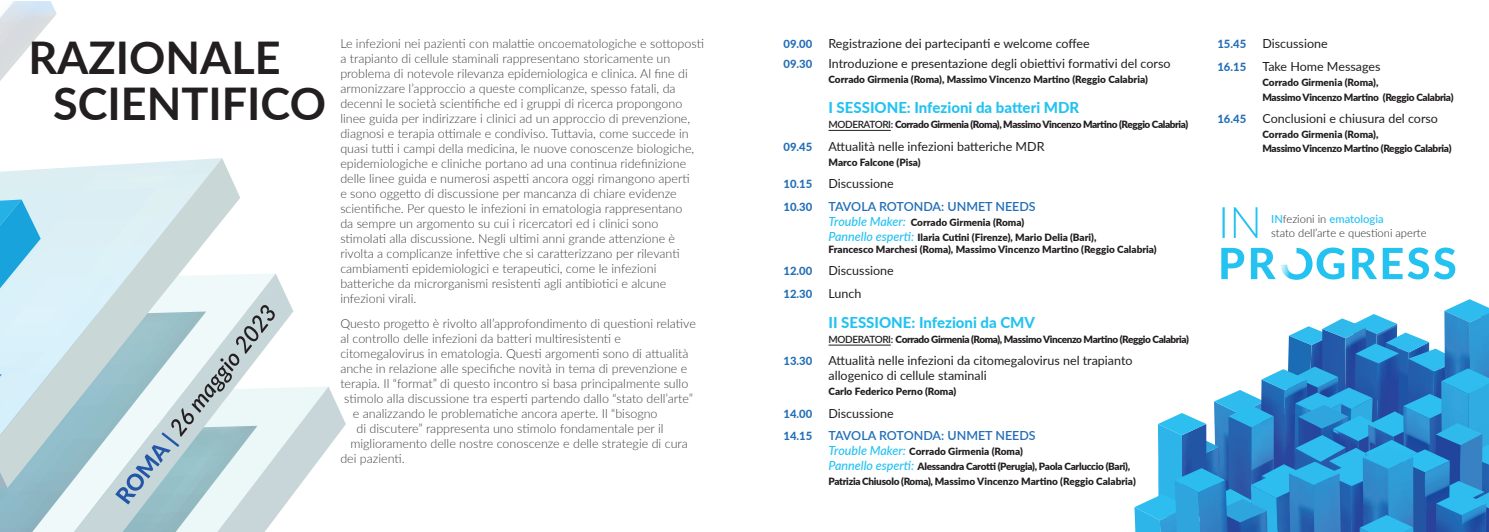
<style>
.page{position:relative;width:1489px;height:532px;background:#fff}
.page>*{position:absolute;margin:0;border:0;box-sizing:border-box;transform-origin:0 0}
.t1{font:700 45px "Lato";color:#231f20}
.t2{font:800 15px "Lato";color:#23c2f1}
.t3{font:300 12.5px/15px "Lato";color:#3e3e3f}
.t4{font:12.5px "Lato";color:#231f20}
.t5{font:600 12.5px "Lato";color:#236eb7}
.t6{font:800 11.25px "Lato";color:#236eb7}
.t7{font:300 11.25px "Lato";color:#231f20}
.t8{font:500 11.25px "Lato";color:#23c2f1}
.t9{font:900 10px "Lato";letter-spacing:-.01em;color:#231f20}
.t10{font:900 10px "Lato";letter-spacing:-.04em;color:#231f20}
.t11{font:900 10px "Lato";letter-spacing:-.03em;color:#231f20}
.s1{font-weight:600}
.s2{font-weight:500;font-style:italic;font-size:12.5px;color:#23c2f1}
.s3{font-weight:300;color:#231f20}
</style>
<div class="page">
<svg style="left:1134px;top:299px;width:355px;height:233px"></svg>
<svg style="left:240px;top:273px;width:51px;height:32px"></svg>
<svg style="left:0;top:158px;width:240px;height:147px;fill:#dceff5"></svg>
<svg style="left:0;top:199px;width:41px;height:89px;background:#65c2e7"></svg>
<svg style="left:0;top:1px;width:57px;height:80px"></svg>
<hr style="left:828px;top:130px;width:62px;height:1px;background:#231f20">
<hr style="left:828px;top:345px;width:62px;height:1px;background:#231f20">
<svg style="left:1221px;top:247px;width:234px;height:33px"></svg>
<svg style="left:1222px;top:207px;width:35px;height:31px"></svg>
<svg style="left:0;top:305px;width:346px;height:226px"></svg>
<p class="t1" style="left:28px;top:25px;width:254px">RAZIONALE</p>
<p class="t1" style="left:53px;top:70px;width:274px">SCIENTIFICO</p>
<p class="t3" style="left:340px;top:36px;width:365px">Le infezioni nei pazienti con malattie oncoematologiche e sottoposti a trapianto di cellule staminali rappresentano storicamente un problema di notevole rilevanza epidemiologica e clinica. Al fine di armonizzare l’approccio a queste complicanze, spesso fatali, da decenni le società scientifiche ed i gruppi di ricerca propongono linee guida per indirizzare i clinici ad un approccio di prevenzione, diagnosi e terapia ottimale e condiviso. Tuttavia, come succede in quasi tutti i campi della medicina, le nuove conoscenze biologiche, epidemiologiche e cliniche portano ad una continua ridefinizione delle linee guida e numerosi aspetti ancora oggi rimangono aperti<br>e sono oggetto di discussione per mancanza di chiare evidenze scientifiche. Per questo le infezioni in ematologia rappresentano<br>da sempre un argomento su cui i ricercatori ed i clinici sono stimolati alla discussione. Negli ultimi anni grande attenzione è rivolta a complicanze infettive che si caratterizzano per rilevanti cambiamenti epidemiologici e terapeutici, come le infezioni batteriche da microrganismi resistenti agli antibiotici e alcune infezioni virali.</p>
<p class="t3" style="left:340px;top:316px;width:357px">Questo progetto è rivolto all’approfondimento di questioni relative</p>
<p class="t3" style="left:340px;top:331px;width:282px">al controllo delle infezioni da batteri multiresistenti e</p>
<p class="t3" style="left:340px;top:346px;width:349px">citomegalovirus in ematologia. Questi argomenti sono di attualità</p>
<p class="t3" style="left:340px;top:361px;width:348px">anche in relazione alle specifiche novità in tema di prevenzione e</p>
<p class="t3" style="left:340px;top:376px;width:349px">terapia. Il “format” di questo incontro si basa principalmente sullo</p>
<p class="t3" style="left:344px;top:391px;width:350px">stimolo alla discussione tra esperti partendo dallo “stato dell’arte”</p>
<p class="t3" style="left:353px;top:406px;width:306px">e analizzando le problematiche ancora aperte. Il “bisogno</p>
<p class="t3" style="left:356px;top:421px;width:308px">di discutere” rappresenta uno stimolo fondamentale per il</p>
<p class="t3" style="left:350px;top:436px;width:339px">miglioramento delle nostre conoscenze e delle strategie di cura</p>
<p class="t3" style="left:340px;top:451px;width:66px">dei pazienti.</p>
<p class="t6" style="left:783px;top:36px;width:30px">09.00</p>
<p class="t4" style="left:828px;top:34px;width:263px">Registrazione dei partecipanti e welcome coffee</p>
<p class="t6" style="left:783px;top:56px;width:30px">09.30</p>
<p class="t4" style="left:828px;top:54px;width:343px">Introduzione e presentazione degli obiettivi formativi del corso</p>
<p class="t9" style="left:828px;top:72px;width:321px">Corrado Girmenia (Roma), Massimo Vincenzo Martino (Reggio Calabria)</p>
<p class="t2" style="left:828px;top:96px;width:252px">I SESSIONE: Infezioni da batteri MDR</p>
<p class="t10" style="left:828px;top:117px;width:361px"><span class="s1">MODERATORI:</span> Corrado Girmenia (Roma), Massimo Vincenzo Martino (Reggio Calabria)</p>
<p class="t6" style="left:783px;top:138px;width:30px">09.45</p>
<p class="t4" style="left:828px;top:137px;width:217px">Attualità nelle infezioni batteriche MDR</p>
<p class="t9" style="left:828px;top:154px;width:94px">Marco Falcone (Pisa)</p>
<p class="t6" style="left:783px;top:176px;width:30px">10.15</p>
<p class="t4" style="left:828px;top:174px;width:67px">Discussione</p>
<p class="t6" style="left:783px;top:198px;width:30px">10.30</p>
<p class="t5" style="left:828px;top:197px;width:209px">TAVOLA ROTONDA: UNMET NEEDS</p>
<p class="t9" style="left:828px;top:214px;width:197px"><span class="s2">Trouble Maker:</span> Corrado Girmenia (Roma)</p>
<p class="t9" style="left:828px;top:229px;width:269px"><span class="s2">Pannello esperti:</span> Ilaria Cutini (Firenze), Mario Delia (Bari),</p>
<p class="t9" style="left:828px;top:241px;width:330px">Francesco Marchesi (Roma), Massimo Vincenzo Martino (Reggio Calabria)</p>
<p class="t6" style="left:783px;top:263px;width:30px">12.00</p>
<p class="t4" style="left:828px;top:261px;width:67px">Discussione</p>
<p class="t6" style="left:783px;top:285px;width:30px">12.30</p>
<p class="t4" style="left:828px;top:284px;width:34px">Lunch</p>
<p class="t2" style="left:828px;top:311px;width:208px">II SESSIONE: Infezioni da CMV</p>
<p class="t10" style="left:828px;top:331px;width:362px"><span class="s1">MODERATORI:</span> Corrado Girmenia (Roma), Massimo Vincenzo Martino (Reggio Calabria)</p>
<p class="t6" style="left:783px;top:353px;width:30px">13.30</p>
<p class="t4" style="left:828px;top:351px;width:305px">Attualità nelle infezioni da citomegalovirus nel trapianto</p>
<p class="t4" style="left:828px;top:366px;width:160px">allogenico di cellule staminali</p>
<p class="t9" style="left:828px;top:384px;width:129px">Carlo Federico Perno (Roma)</p>
<p class="t6" style="left:783px;top:405px;width:30px">14.00</p>
<p class="t4" style="left:828px;top:404px;width:67px">Discussione</p>
<p class="t6" style="left:783px;top:428px;width:30px">14.15</p>
<p class="t5" style="left:828px;top:426px;width:209px">TAVOLA ROTONDA: UNMET NEEDS</p>
<p class="t9" style="left:828px;top:444px;width:196px"><span class="s2">Trouble Maker:</span> Corrado Girmenia (Roma)</p>
<p class="t11" style="left:828px;top:459px;width:303px"><span class="s2">Pannello esperti:</span> Alessandra Carotti (Perugia), Paola Carluccio (Bari),</p>
<p class="t9" style="left:828px;top:474px;width:309px">Patrizia Chiusolo (Roma), Massimo Vincenzo Martino (Reggio Calabria)</p>
<p class="t6" style="left:1217px;top:36px;width:30px">15.45</p>
<p class="t4" style="left:1262px;top:34px;width:67px">Discussione</p>
<p class="t6" style="left:1217px;top:58px;width:30px">16.15</p>
<p class="t4" style="left:1262px;top:57px;width:119px">Take Home Messages</p>
<p class="t9" style="left:1262px;top:74px;width:117px">Corrado Girmenia (Roma),</p>
<p class="t11" style="left:1262px;top:89px;width:192px">Massimo Vincenzo Martino (Reggio Calabria)</p>
<p class="t6" style="left:1217px;top:111px;width:30px">16.45</p>
<p class="t4" style="left:1262px;top:109px;width:177px">Conclusioni e chiusura del corso</p>
<p class="t9" style="left:1262px;top:127px;width:117px">Corrado Girmenia (Roma),</p>
<p class="t11" style="left:1262px;top:140px;width:190px">Massimo Vincenzo Martino (Reggio Calabria)</p>
<p class="t8" style="left:1270px;top:211px;width:114px">IN<span class="s3">fezioni in</span> ematologia</p>
<p class="t7" style="left:1270px;top:225px;width:157px">stato dell’arte e questioni aperte</p>
</div>
